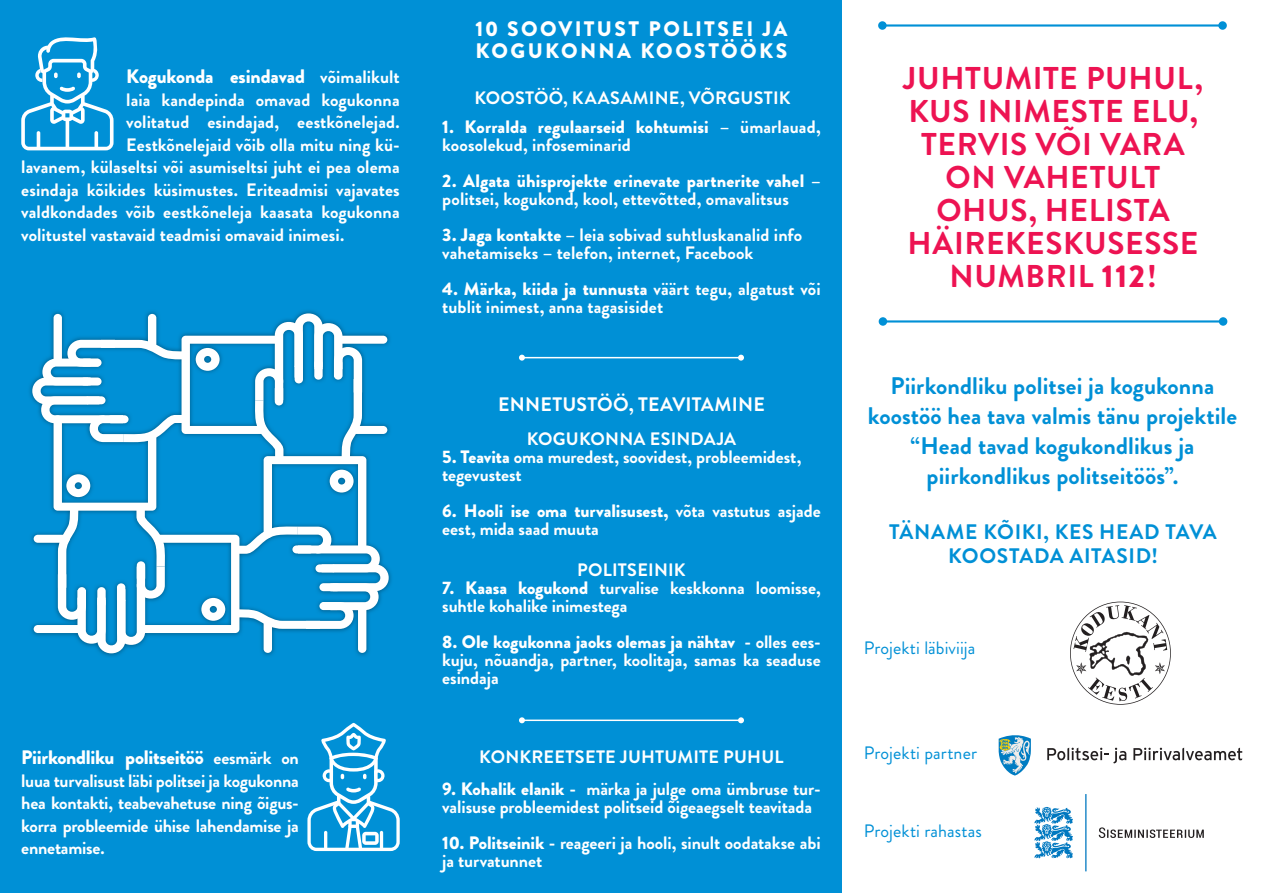
<style>
.page{position:relative;width:1263px;height:893px;background:#fff}
.page>*{position:absolute;margin:0;border:0;box-sizing:border-box;transform-origin:0 0}
.t1{font:700 31.5px/33px "Brandon Grotesque";letter-spacing:.02em;color:#ed1352;text-align:center}
.t2{font:700 24px/30px "Brandon Grotesque";letter-spacing:.005em;color:#0090d6;text-align:center}
.t3{font:900 21px/22.5px "Brandon Grotesque";letter-spacing:.115em;color:#fff}
.t4{font:700 21px/24px "Brandon Grotesque";letter-spacing:.03em;color:#0090d6;text-align:center}
.t5{font:900 19.5px "Brandon Grotesque";letter-spacing:-.015em;color:#fff}
.t6{font:700 19.5px "Brandon Grotesque";letter-spacing:.01em;color:#fff}
.t7{font:700 18px/18px "Brandon Grotesque";color:#fff}
.t8{font:18px "Brandon Grotesque";letter-spacing:.005em;color:#0090d6}
.s1{font-weight:700;font-size:18px}
.s2{font-weight:900}
</style>
<div class="page">
<div style="left:0;top:0;width:841px;height:893px;background:#0090d6"></div>
<svg style="left:307px;top:723px;width:93px;height:128px"></svg>
<svg style="left:21px;top:37px;width:93px;height:113px"></svg>
<svg style="left:32px;top:313px;width:357px;height:340px"></svg>
<svg style="left:1047px;top:748px;width:79px;height:15px"></svg>
<svg style="left:1133px;top:748px;width:109px;height:12px"></svg>
<svg style="left:999px;top:735px;width:32px;height:41px"></svg>
<svg style="left:1034px;top:794px;width:52px;height:77px"></svg>
<svg style="left:1099px;top:827px;width:105px;height:11px"></svg>
<hr style="left:522px;top:357px;width:219px;height:1px;background:#fff">
<svg style="left:519px;top:355px;width:6px;height:6px"></svg>
<svg style="left:738px;top:355px;width:6px;height:6px"></svg>
<hr style="left:882px;top:24px;width:340px;height:3px;background:#0090d6">
<div style="left:878px;top:21px;width:9px;height:9px;background:#0090d6;border-radius:50%"></div>
<div style="left:1218px;top:21px;width:9px;height:9px;background:#0090d6;border-radius:50%"></div>
<hr style="left:883px;top:320px;width:340px;height:3px;background:#0090d6">
<div style="left:879px;top:317px;width:8px;height:9px;background:#0090d6;border-radius:50%"></div>
<div style="left:1219px;top:317px;width:8px;height:9px;background:#0090d6;border-radius:50%"></div>
<hr style="left:522px;top:720px;width:219px;height:1px;background:#fff">
<svg style="left:519px;top:717px;width:6px;height:6px"></svg>
<svg style="left:738px;top:717px;width:6px;height:6px"></svg>
<svg style="left:1070px;top:602px;width:101px;height:103px"></svg>
<p class="t5" style="left:126px;top:63px;width:275px">Kogukonda esindavad <span class="s1">võimalikult</span></p>
<p class="t7" style="left:126px;top:91px;width:275px">laia kandepinda omavad kogukonna</p>
<p class="t7" style="left:126px;top:113px;width:275px">volitatud esindajad, eestkõnelejad.</p>
<p class="t7" style="left:126px;top:136px;width:275px">Eestkõnelejaid võib olla mitu ning kü-</p>
<p class="t7" style="left:21px;top:158px;width:380px">lavanem, külaseltsi või asumiseltsi juht ei pea olema</p>
<p class="t7" style="left:21px;top:181px;width:380px">esindaja kõikides küsimustes. Eriteadmisi vajavates</p>
<p class="t7" style="left:21px;top:203px;width:380px">valdkondades võib eestkõneleja kaasata kogukonna</p>
<p class="t7" style="left:21px;top:226px;width:325px">volitustel vastavaid teadmisi omavaid inimesi.</p>
<p class="t5" style="left:21px;top:744px;width:279px">Piirkondliku politseitöö <span class="s1">eesmärk on</span></p>
<p class="t7" style="left:21px;top:769px;width:279px;line-height:22.5px;text-align:justify">luua turvalisust läbi politsei ja kogukonna hea kontakti, teabevahetuse ning õigus&shy;korra probleemide ühise lahendamise ja ennetamise.</p>
<p class="t3" style="left:475px;top:18px;width:313px">10 SOOVITUST POLITSEI JA<br>KOGUKONNA KOOSTÖÖKS</p>
<p class="t7" style="left:474px;top:89px;width:318px">KOOSTÖÖ, KAASAMINE, VÕRGUSTIK</p>
<p class="t7" style="left:442px;top:118px;width:380px"><span class="s2">1. Korralda regulaarseid kohtumisi</span> – ümarlauad, koosolekud, infoseminarid</p>
<p class="t7" style="left:442px;top:172px;width:380px"><span class="s2">2. Algata ühisprojekte erinevate partnerite vahel</span> – politsei, kogukond, kool, ettevõtted, omavalitsus</p>
<p class="t7" style="left:442px;top:226px;width:362px"><span class="s2">3. Jaga kontakte</span> – leia sobivad suhtluskanalid info vahetamiseks – telefon, internet, Facebook</p>
<p class="t7" style="left:442px;top:280px;width:380px"><span class="s2">4. Märka, kiida ja tunnusta</span> väärt tegu, algatust või tublit inimest, anna tagasisidet</p>
<p class="t6" style="left:498px;top:391px;width:268px">ENNETUSTÖÖ, TEAVITAMINE</p>
<p class="t7" style="left:527px;top:430px;width:211px">KOGUKONNA ESINDAJA</p>
<p class="t7" style="left:442px;top:448px;width:361px"><span class="s2">5. Teavita</span> oma muredest, soovidest, probleemidest, tegevustest</p>
<p class="t7" style="left:442px;top:502px;width:380px"><span class="s2">6. Hooli ise oma turvalisusest,</span> võta vastutus asjade eest, mida saad muuta</p>
<p class="t7" style="left:577px;top:561px;width:110px">POLITSEINIK</p>
<p class="t7" style="left:442px;top:579px;width:380px"><span class="s2">7. Kaasa kogukond</span> turvalise keskkonna loomisse, suhtle kohalike inimestega</p>
<p class="t7" style="left:442px;top:633px;width:380px;text-align:justify"><span class="s2">8. Ole kogukonna jaoks olemas ja nähtav</span> - olles ees&shy;kuju, nõuandja, partner, koolitaja, samas ka seaduse esindaja</p>
<p class="t7" style="left:479px;top:748px;width:306px">KONKREETSETE JUHTUMITE PUHUL</p>
<p class="t7" style="left:442px;top:780px;width:380px"><span class="s2">9. Kohalik elanik</span> - märka ja julge oma ümbruse tur&shy;valisuse probleemidest politseid õigeaegselt teavitada</p>
<p class="t7" style="left:442px;top:834px;width:380px"><span class="s2">10. Politseinik</span> - reageeri ja hooli, sinult oodatakse abi ja turvatunnet</p>
<h1 class="t1" style="left:903px;top:62px;width:301px">JUHTUMITE PUHUL,<br>KUS INIMESTE ELU,<br>TERVIS VÕI VARA<br>ON VAHETULT<br>OHUS, HELISTA<br>HÄIREKESKUSESSE<br>NUMBRIL <span class="s2">112</span>!</h1>
<h2 class="t2" style="left:868px;top:371px;width:371px">Piirkondliku politsei ja kogukonna koostöö hea tava valmis tänu projektile “Head tavad kogukondlikus ja piirkondlikus politseitöös”.</h2>
<p class="t4" style="left:889px;top:520px;width:329px">TÄNAME KÕIKI, KES HEAD TAVA<br>KOOSTADA AITASID!</p>
<p class="t8" style="left:864px;top:636px;width:113px">Projekti läbiviija</p>
<p class="t8" style="left:864px;top:741px;width:115px">Projekti partner</p>
<p class="t8" style="left:864px;top:818px;width:119px">Projekti rahastas</p>
</div>
